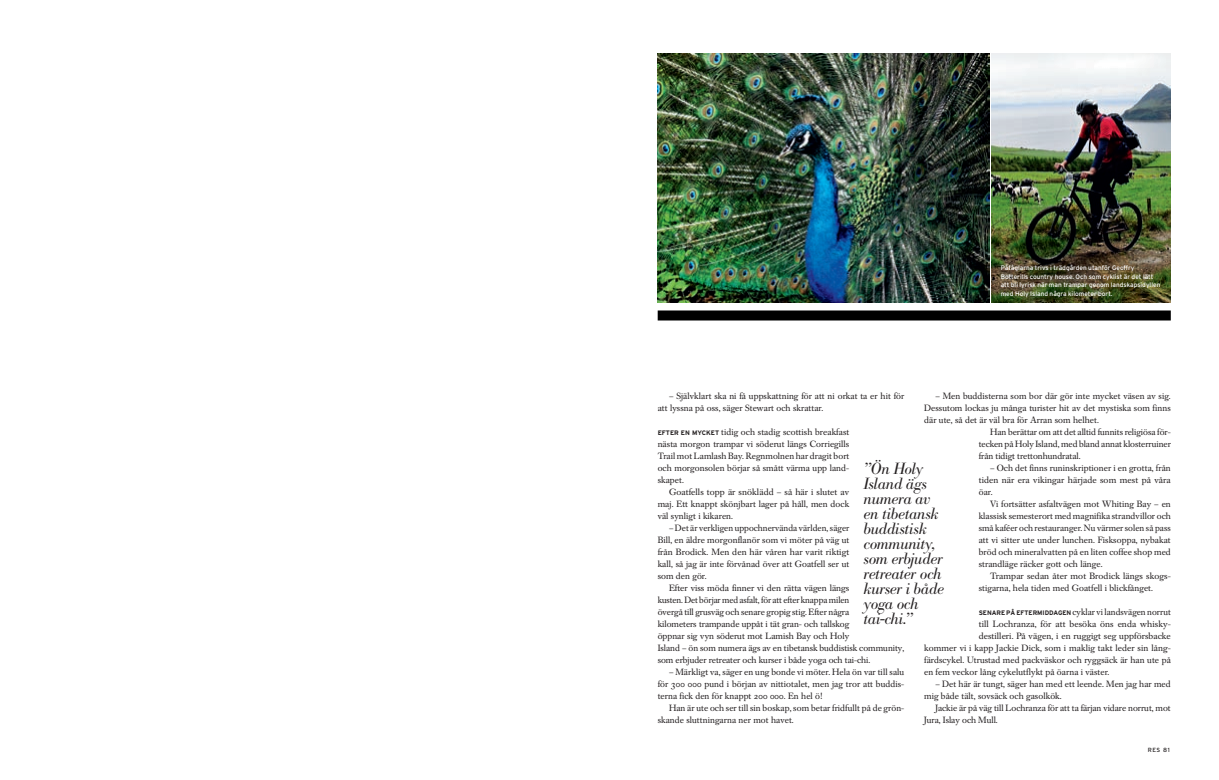
<style>
.page{position:relative;width:1219px;height:780px;background:#fff}
.page>*{position:absolute;margin:0;border:0;box-sizing:border-box;transform-origin:0 0}
.t1{font:italic 300 16px/15px "Bodoni BE";letter-spacing:-.02em;color:#231f20}
.t2{font:9px/12px "Casbu Lige";letter-spacing:.01em;color:#231f20}
.t3{font:6.5px/8.5px "Interstate RES";color:#fff}
.t4{font:6px "Interstate RES";color:#231f20}
.s1{font-family:"Interstate RES";font-weight:700;font-size:6.5px}
</style>
<div class="page">
<div style="left:658px;top:310px;width:513px;height:10px;background:#010101"></div>
<img style="left:658px;top:54px;width:331px;height:248px">
<img style="left:992px;top:54px;width:179px;height:249px">
<p class="t3" style="left:1001px;top:263px;width:161px">Påfåglarna trivs i trädgården utanför Geoffry Botterills country house. Och som cyklist är det lätt att bli lyrisk när man trampar genom landskapsidyllen med Holy Island några kilometer bort.</p>
<p class="t2" style="left:658px;top:390px;width:248px;text-indent:11px">– Självklart ska ni få uppskattning för att ni orkat ta er hit för att lyssna på oss, säger Stewart och skrattar.</p>
<p class="t2" style="left:658px;top:426px;width:193px;text-align:justify"><span class="s1">EFTER EN MYCK ET</span> tidig och stadig scottish breakfast nästa morgon trampar vi söderut längs-- Corriegills Trail mot Lamlash Bay. Regnmolnen har dragit bort och morgonsolen börjar så smått värma upp land&shy;skapet.</p>
<p class="t2" style="left:658px;top:486px;width:193px;text-align:justify;text-indent:11px">Goatfells topp är snöklädd – så här i slutet av maj. Ett knappt skönjbart lager på håll, men dock väl synligt i kikaren.</p>
<p class="t2" style="left:658px;top:522px;width:193px;text-align:justify;text-indent:11px">– Det är verkligen uppochnervända världen, säger Bill, en äldre morgonflanör som vi möter på väg ut från Brodick. Men den här våren har varit riktigt kall, så jag är inte förvånad över att Goatfell ser ut som den gör.</p>
<p class="t2" style="left:658px;top:582px;width:248px;text-indent:11px">Efter viss möda finner vi den rätta vägen längs<br>kusten. Det börjar med asfalt, för att efter knappa milen<br>övergå till grusväg och senare gropig stig. Efter några<br>kilo-meters trampande uppåt i tät gran- och tallskog<br>öppnar sig vyn söderut mot Lamish Bay och Holy<br>Island – ön som numera ägs av en tibetansk buddistisk community, som erbjuder retreater och kurser i både yoga och tai-chi.</p>
<p class="t2" style="left:658px;top:666px;width:248px;text-align:justify;text-indent:11px">– Märkligt va, säger en ung bonde vi möter. Hela ön var till salu för 300 000 pund i början av nittio-talet, men jag tror att buddis&shy;terna fick den för knappt 200 000. En hel ö!</p>
<p class="t2" style="left:658px;top:702px;width:248px;text-indent:11px">Han är ute och ser till sin boskap, som betar fridfullt på de grön&shy;skande sluttningarna ner mot havet.</p>
<p class="t2" style="left:935px;top:390px;width:237px">– Men buddisterna som bor där gör inte mycket väsen av sig.</p>
<p class="t2" style="left:924px;top:402px;width:248px">Dessutom lockas ju många turister hit av det mystiska som finns</p>
<p class="t2" style="left:924px;top:414px;width:176px">där ute, så det är väl bra för Arran som helhet.</p>
<p class="t2" style="left:990px;top:426px;width:182px">Han berättar om att det alltid funnits religiösa för-</p>
<p class="t2" style="left:979px;top:438px;width:194px">tecken på Holy Island, med bland annat kloster-ruiner</p>
<p class="t2" style="left:979px;top:450px;width:103px">från tidigt tretton-hundratal.</p>
<p class="t2" style="left:979px;top:462px;width:194px;text-align:justify;text-indent:11px">– Och det finns runinskriptioner i en grotta, från tiden när era vikingar härjade som mest på våra öar.</p>
<p class="t2" style="left:979px;top:498px;width:194px;text-align:justify;text-indent:11px">Vi fortsätter asfaltvägen mot Whiting Bay – en klassisk semesterort med magnifika strandvillor och små kaféer och restauranger. Nu värmer solen så pass att vi sitter ute under lunchen. Fisksoppa, nybakat bröd och mineralvatten på en liten coffee shop med strandläge räcker gott och länge.</p>
<p class="t2" style="left:979px;top:570px;width:194px;text-indent:11px">Trampar sedan åter mot Brodick längs skogs&shy;stigarna, hela tiden med Goatfell i blickfånget.</p>
<p class="t2" style="left:979px;top:606px;width:194px"><span class="s1">SENARE PÅ EFTERMIDDAGEN</span> cyklar vi landsvägen norrut</p>
<p class="t2" style="left:979px;top:618px;width:194px">till Lochranza, för att besöka öns enda whisky-</p>
<p class="t2" style="left:979px;top:630px;width:194px">destilleri. På vägen, i en ruggigt seg uppförsbacke</p>
<p class="t2" style="left:924px;top:642px;width:248px">kommer vi i kapp Jackie Dick, som i maklig takt leder sin lång-</p>
<p class="t2" style="left:924px;top:654px;width:248px">färdscykel. Utrustad med packväskor och ryggsäck är han ute på</p>
<p class="t2" style="left:924px;top:666px;width:187px">en fem veckor lång cykelutflykt på öarna i väster.</p>
<p class="t2" style="left:924px;top:678px;width:248px;text-indent:11px">– Det här är tungt, säger han med ett leende. Men jag har med mig både tält, sovsäck och gasolkök.</p>
<p class="t2" style="left:924px;top:702px;width:248px;text-indent:11px">Jackie är på väg till Lochranza för att ta f-ärjan vidare norrut, mot<br>Jura, Islay och Mull.</p>
<h1 class="t1" style="left:864px;top:461px;width:82px">”Ön Holy<br>Island ägs numera av en tibetansk buddistisk community, som erbjuder retreater och kurser i både yoga och tai-chi.”</h1>
<p class="t4" style="left:1148px;top:746px;width:23px">RES 81</p>
</div>
